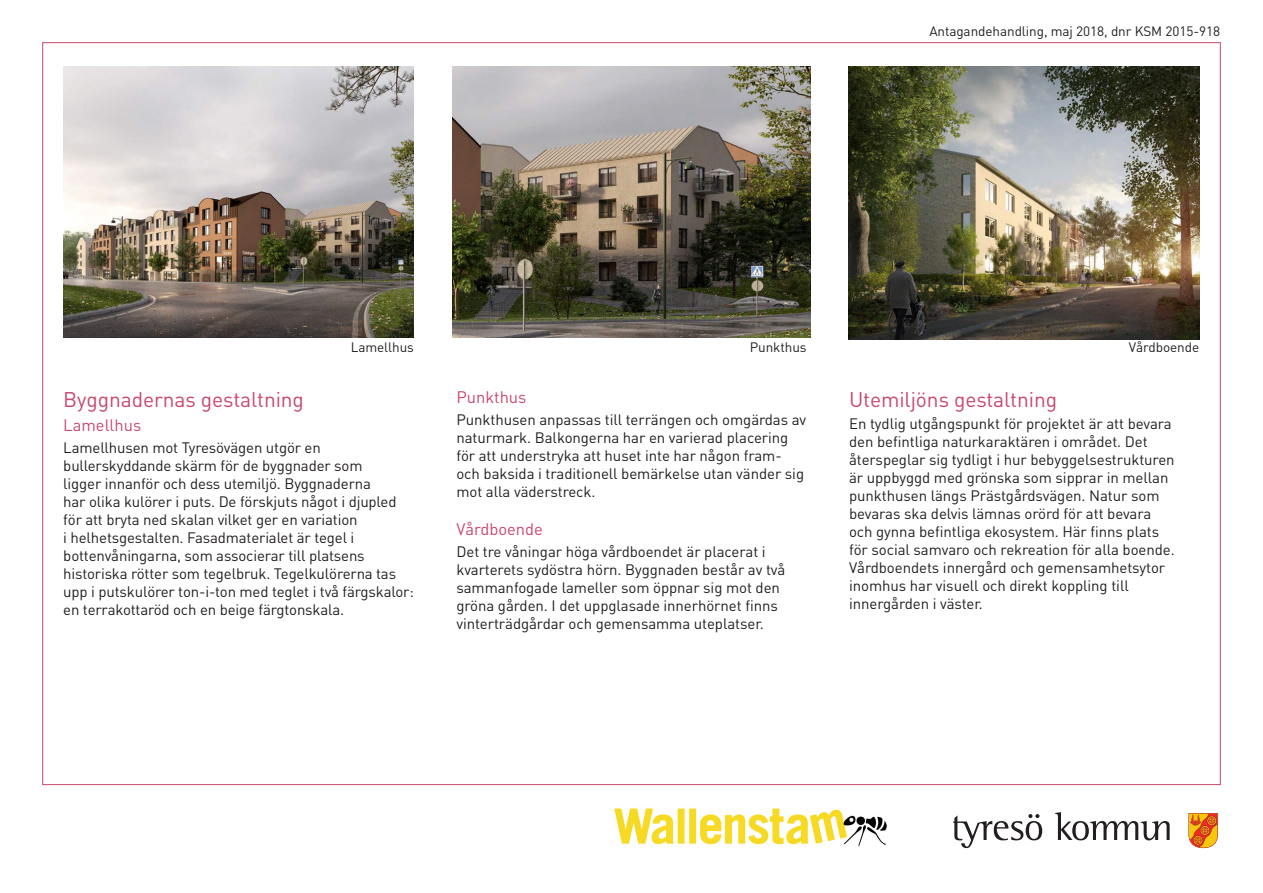
<style>
.page{position:relative;width:1263px;height:893px;background:#fff}
.page>*{position:absolute;margin:0;border:0;box-sizing:border-box;transform-origin:0 0}
.Underrubrik{font:21px "DIN";letter-spacing:-.005em;color:#c8496b}
.Underrubrik_2{font:16.5px "DIN";color:#c8496b}
.Brödtext_DIN{font:15px/18px "DIN";letter-spacing:-.005em;color:#231f20}
.Bildtext{font:13.5px "DIN";letter-spacing:-.005em;color:#231f20}
</style>
<div class="page">
<svg style="left:1055px;top:812px;width:115px;height:28px"></svg>
<svg style="left:953px;top:814px;width:89px;height:34px"></svg>
<svg style="left:1188px;top:813px;width:30px;height:35px"></svg>
<img style="left:453px;top:66px;width:357px;height:272px">
<img style="left:848px;top:66px;width:351px;height:273px">
<img style="left:63px;top:66px;width:351px;height:272px">
<img style="left:614px;top:808px;width:273px;height:39px">
<p class="Bildtext" style="left:929px;top:23px;width:292px">Antagandehandling, maj 2018, dnr KSM 2015-918</p>
<p class="Bildtext" style="left:351px;top:338px;width:65px">Lamellhus</p>
<p class="Underrubrik" style="left:63px;top:385px;width:242px">Byggnadernas gestaltning</p>
<p class="Underrubrik_2" style="left:63px;top:414px;width:79px">Lamellhus</p>
<p class="Brödtext_DIN" style="left:63px;top:438px;width:352px">Lamellhusen mot Tyresövägen utgör en bullerskyddande skärm för de byggnader som<br>ligger innanför och dess utemiljö. Byggnaderna<br>har olika kulörer i puts. De förskjuts något i djupled för att bryta ned skalan vilket ger en variation<br>i helhetsgestalten. Fasadmaterialet är tegel i bottenvåningarna, som associerar till platsens historiska rötter som tegelbruk. Tegelkulörerna tas upp i putskulörer ton-i-ton med teglet i två färgskalor: en terrakottaröd och en beige färgtonskala.</p>
<p class="Bildtext" style="left:750px;top:338px;width:58px">Punkthus</p>
<p class="Bildtext" style="left:1129px;top:338px;width:72px">Vårdboende</p>
<p class="Underrubrik" style="left:849px;top:385px;width:210px">Utemiljöns gestaltning</p>
<p class="Brödtext_DIN" style="left:849px;top:414px;width:327px">En tydlig utgångspunkt för projektet är att bevara den befintliga naturkaraktären i området. Det återspeglar sig tydligt i hur bebyggelsestrukturen är uppbyggd med grönska som sipprar in mellan punkthusen längs Prästgårdsvägen. Natur som bevaras ska delvis lämnas orörd för att bevara och gynna befintliga ekosystem. Här finns plats för social samvaro och rekreation för alla boende.<br>Vårdboendets innergård och gemensamhetsytor inomhus har visuell och direkt koppling till innergården i väster.</p>
<p class="Underrubrik_2" style="left:456px;top:386px;width:71px">Punkthus</p>
<p class="Brödtext_DIN" style="left:456px;top:410px;width:351px">Punkthusen anpassas till terrängen och omgärdas av naturmark. Balkongerna har en varierad placering för att understryka att huset inte har någon fram&shy;och baksida i traditionell bemärkelse utan vänder sig mot alla väderstreck.</p>
<p class="Underrubrik_2" style="left:456px;top:518px;width:88px">Vårdboende</p>
<p class="Brödtext_DIN" style="left:456px;top:542px;width:331px">Det tre våningar höga vårdboendet är placerat i kvarterets sydöstra hörn. Byggnaden består av två sammanfogade lameller som öppnar sig mot den gröna gården. I det uppglasade innerhörnet finns vinterträdgårdar och gemensamma uteplatser.</p>
</div>
